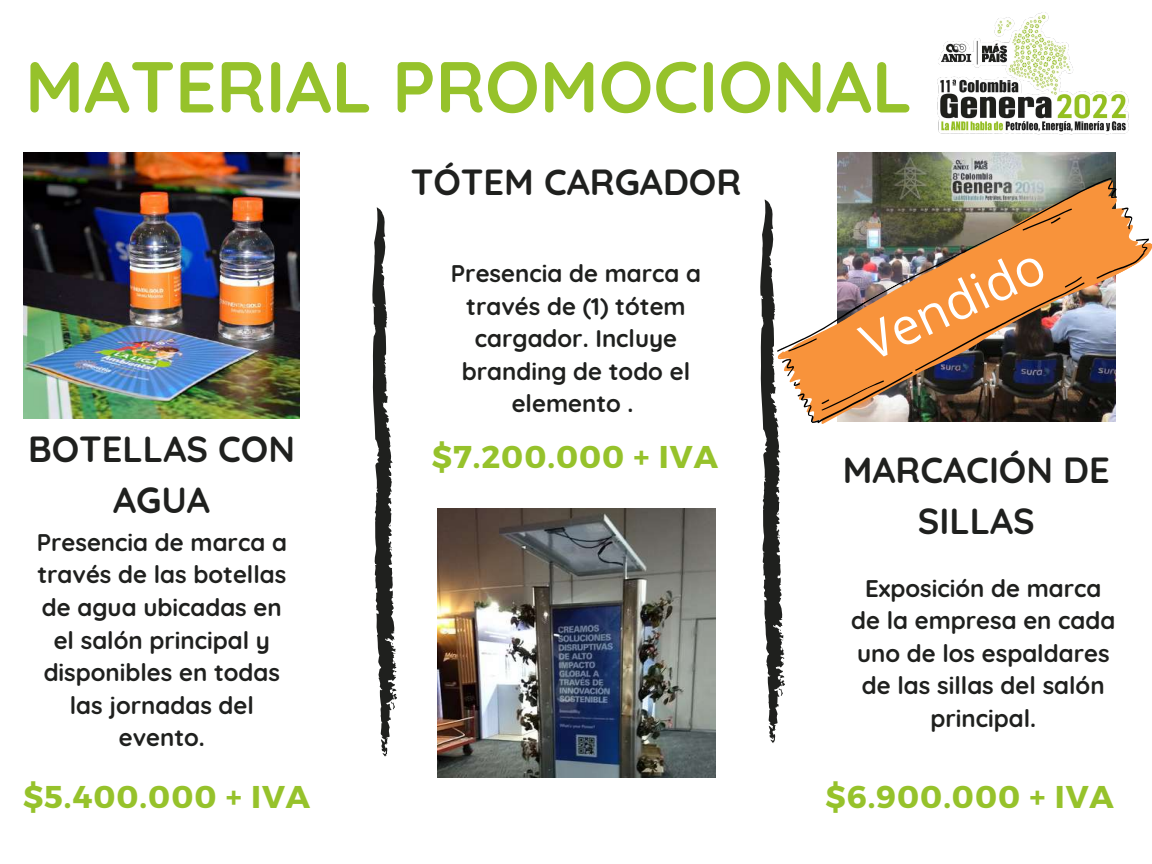
<style>
.page{position:relative;width:1152px;height:864px;background:#fff}
.page>*{position:absolute;margin:0;border:0;box-sizing:border-box;transform-origin:0 0}
.t1{font:700 72px "Quicksand";color:#96c22b}
.t2{font:51px "Open Sans";color:#fff}
.t3{font:700 36.3px/50.7px "Quicksand";color:#1f201e;text-align:center}
.t4{font:700 31.5px "Montserrat";letter-spacing:.03em;color:#96c22b}
.t5{font:700 24px/32.7px "Quicksand";color:#1f201e;text-align:center}
</style>
<div class="page">
<img style="left:23px;top:153px;width:277px;height:265px">
<img style="left:837px;top:153px;width:278px;height:18px">
<img style="left:437px;top:509px;width:278px;height:268px">
<svg style="left:372px;top:207px;width:25px;height:550px"></svg>
<img style="left:937px;top:12px;width:192px;height:123px">
<svg style="left:837px;top:169px;width:275px;height:11px;background:#888d83"></svg>
<svg style="left:760px;top:180px;width:392px;height:563px"></svg>
<h1 class="t1" style="left:25px;top:41px;width:889px">MATERIAL PROMOCIONAL</h1>
<h3 class="t3" style="left:28px;top:423px;width:268px">BOTELLAS CON<br>AGUA</h3>
<p class="t5" style="left:37px;top:525px;width:252px">Presencia de marca a través de las botellas de agua ubicadas en el salón principal y disponibles en todas las jornadas del evento.</p>
<h3 class="t3" style="left:411px;top:156px;width:332px">TÓTEM CARGADOR</h3>
<p class="t5" style="left:451px;top:257px;width:252px">Presencia de marca a través de (1) tótem cargador. Incluye branding de todo el elemento .</p>
<h3 class="t4" style="left:432px;top:437px;width:288px">$7.200.000 + IVA</h3>
<h2 class="t2" style="left:849px;top:312px;width:198px;rotate:-25deg">Vendido</h2>
<h3 class="t3" style="left:843px;top:444px;width:269px">MARCACIÓN DE<br>SILLAS</h3>
<p class="t5" style="left:851px;top:571px;width:266px">Exposición de marca de la empresa en cada uno de los espaldares de las sillas del salón principal.</p>
<h3 class="t4" style="left:23px;top:777px;width:289px">$5.400.000 + IVA</h3>
<h3 class="t4" style="left:826px;top:777px;width:290px">$6.900.000 + IVA</h3>
</div>
